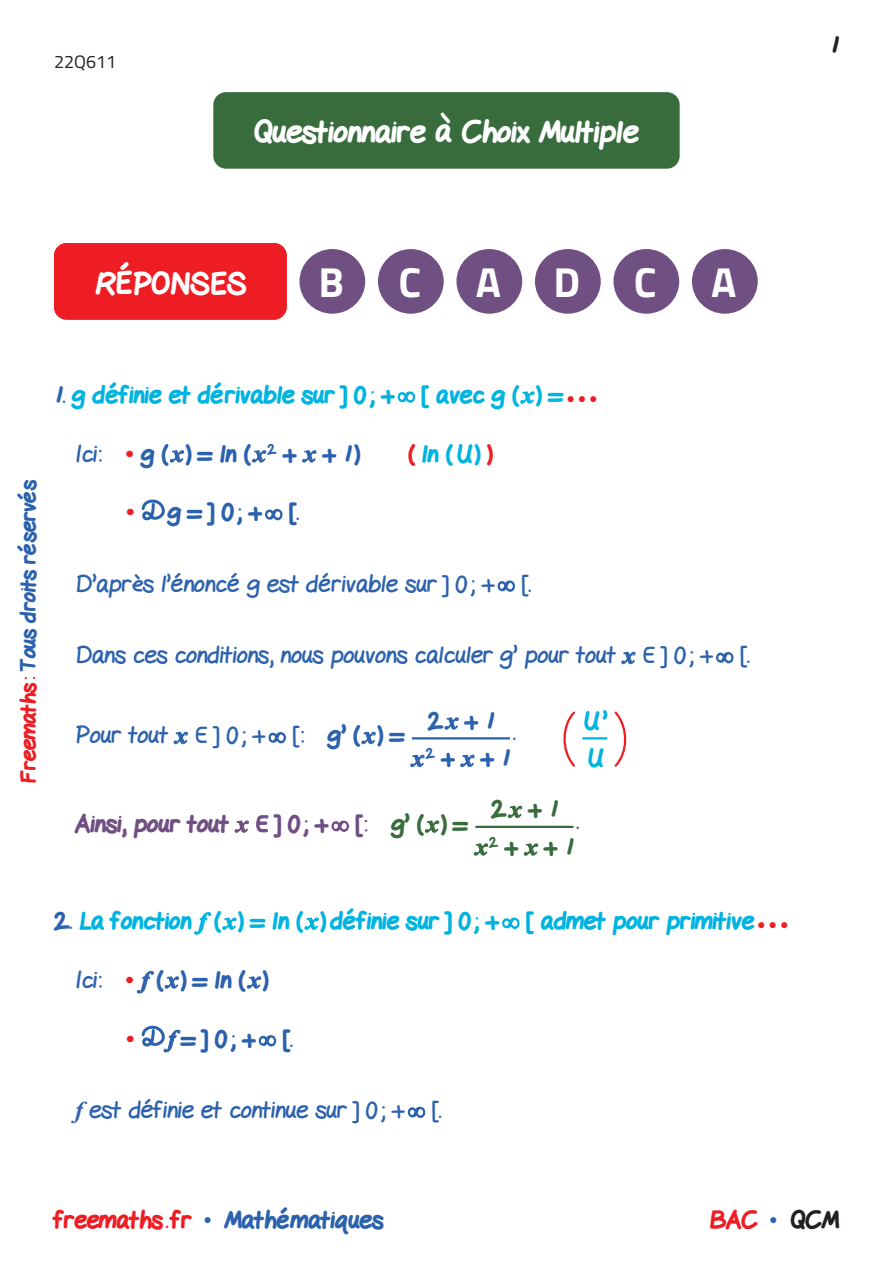
<style>
.page{position:relative;width:893px;height:1263px;background:#fff}
.page>*{position:absolute;margin:0;border:0;box-sizing:border-box;transform-origin:0 0}
.t1{font:700 42px "Titillium";color:#fff}
.Correction{font:800 30px "Gel Pen";color:#fff}
.Texte{font:24px "Gel Pen";color:#2c62ad}
.Sous_titre-Cor{font:800 24px "Gel Pen";color:#00b3e0}
.Texte-2{font:800 24px "Gel Pen";color:#2c62ad}
.Texte-corr{font:800 24px "Gel Pen";color:#2c62ad}
.t2{font:800 24px "Gel Pen";color:#704f83}
.Texte-3{font:800 24px "Gel Pen";color:#00b3e0}
.Sous_titre-Cor-2{font:800 24px "Gel Pen";color:#386c3d}
.t3{font:800 24px "Gel Pen";color:#ee1d23}
.Sous_titre-Cor-3{font:800 24px "Gel Pen";color:#2c62ad}
.Texte-4{font:800 24px "Gel Pen";color:#386c3d}
.t4{font:800 24px "Gel Pen";color:#231f20}
.t5{font:800 21px "Gel Pen";letter-spacing:-.01em;color:#2c62ad}
.t6{font:18px "Titillium";color:#231f20}
.s1{color:#ee1d23}
.s2{color:#2c62ad}
.s3{font-family:"Times New Roman";font-weight:700;font-style:italic}
.s4{font-family:"Times New Roman";font-weight:400;color:#ee1d23}
.s5{font-weight:400}
.s6{font-family:"Times New Roman";font-weight:700;color:#ee1d23}
.s7{font-weight:800}
.s8{color:#386c3d}
.s9{font-family:"Times New Roman";font-weight:700;font-style:italic;color:#386c3d}
.s10{font-family:"Times New Roman";font-weight:400}
.s11{font-family:"Times New Roman";font-weight:400;color:#2c62ad}
.s12{color:#231f20}
</style>
<div class="page">
<svg style="left:397px;top:391px;width:19px;height:12px"></svg>
<svg style="left:141px;top:499px;width:24px;height:22px"></svg>
<svg style="left:265px;top:509px;width:18px;height:12px"></svg>
<svg style="left:497px;top:580px;width:18px;height:12px"></svg>
<svg style="left:716px;top:652px;width:18px;height:12px"></svg>
<svg style="left:268px;top:732px;width:18px;height:12px"></svg>
<hr style="left:412px;top:737px;width:98px;height:2px;background:#2c62ad">
<svg style="left:563px;top:711px;width:13px;height:56px"></svg>
<hr style="left:582px;top:737px;width:25px;height:2px;background:#00b3e0">
<svg style="left:614px;top:711px;width:13px;height:56px"></svg>
<svg style="left:331px;top:820px;width:18px;height:12px"></svg>
<hr style="left:475px;top:826px;width:98px;height:2px;background:#386c3d">
<svg style="left:502px;top:917px;width:18px;height:12px"></svg>
<svg style="left:141px;top:1025px;width:24px;height:22px"></svg>
<svg style="left:258px;top:1035px;width:19px;height:12px"></svg>
<svg style="left:407px;top:1106px;width:19px;height:12px"></svg>
<div style="left:54px;top:243px;width:233px;height:77px;background:#ee1d23;border-radius:13px"></div>
<div style="left:213px;top:92px;width:467px;height:77px;background:#386c3d;border-radius:13px"></div>
<div style="left:299px;top:249px;width:66px;height:65px;background:#704f83;border-radius:50%"></div>
<div style="left:378px;top:249px;width:66px;height:65px;background:#704f83;border-radius:50%"></div>
<div style="left:456px;top:249px;width:66px;height:65px;background:#704f83;border-radius:50%"></div>
<div style="left:535px;top:249px;width:66px;height:65px;background:#704f83;border-radius:50%"></div>
<div style="left:613px;top:249px;width:66px;height:65px;background:#704f83;border-radius:50%"></div>
<div style="left:692px;top:249px;width:66px;height:65px;background:#704f83;border-radius:50%"></div>
<p class="t6" style="left:54px;top:48px;width:64px">22Q611</p>
<p class="Correction" style="left:253px;top:109px;width:387px">Questionnaire à Choix Multiple</p>
<p class="t4" style="left:830px;top:26px;width:10px">1</p>
<p class="Correction" style="left:95px;top:260px;width:153px">RÉPONSES</p>
<p class="t1" style="left:319px;top:250px;width:27px">B</p>
<p class="t1" style="left:398px;top:250px;width:24px">C</p>
<p class="t1" style="left:476px;top:250px;width:27px">A</p>
<p class="t1" style="left:553px;top:250px;width:28px">D</p>
<p class="t1" style="left:634px;top:250px;width:24px">C</p>
<p class="t1" style="left:711px;top:250px;width:27px">A</p>
<p class="t5" style="left:12px;top:783px;width:305px;rotate:-90deg"><span class="s1">Freemaths:</span> Tous droits réservés</p>
<p class="Sous_titre-Cor" style="left:54px;top:376px;width:545px"><span class="s2">1.</span> g définie et dérivable sur ] 0; + [ avec g (<span class="s3">x</span>) =<span class="s4">•••</span></p>
<p class="Texte-2" style="left:75px;top:435px;width:286px"><span class="s5">Ici:</span> <span class="s6">•</span> g (<span class="s3">x</span>) = ln (<span class="s3">x</span><sup>2</sup> + <span class="s3">x</span> + 1)</p>
<p class="Texte-3" style="left:408px;top:435px;width:86px"><span class="s1">(</span> ln (U) <span class="s1">)</span></p>
<p class="Texte-corr" style="left:126px;top:493px;width:174px"><span class="s6">•</span> g =] 0; + [.</p>
<p class="Texte" style="left:75px;top:564px;width:457px">D’après l’énoncé g est dérivable sur ] 0 ; + [.</p>
<p class="Texte" style="left:75px;top:635px;width:676px">Dans ces conditions, nous pouvons calculer g’ pour tout <span class="s3">x</span> ı ] 0 ; + [.</p>
<p class="Texte-2" style="left:428px;top:702px;width:68px">2<span class="s3">x</span> + 1</p>
<p class="Sous_titre-Cor-3" style="left:412px;top:739px;width:100px"><span class="s3">x</span><sup>2</sup> + <span class="s3">x</span> + 1</p>
<p class="Texte" style="left:75px;top:715px;width:331px">Pour tout <span class="s3">x</span> ı ] 0 ; + [: <span class="s7">g’ (</span><span class="s3">x</span> <span class="s7">) =</span></p>
<p class="Texte-2" style="left:513px;top:713px;width:4px">.</p>
<p class="Texte-3" style="left:582px;top:702px;width:26px">U’</p>
<p class="Sous_titre-Cor" style="left:586px;top:739px;width:18px">U</p>
<p class="Texte-4" style="left:491px;top:790px;width:68px">2<span class="s3">x</span> + 1</p>
<p class="Sous_titre-Cor-2" style="left:475px;top:828px;width:100px"><span class="s3">x</span><sup>2</sup> + <span class="s3">x</span> + 1</p>
<p class="t2" style="left:75px;top:805px;width:394px">Ainsi, pour tout <span class="s3">x</span> ı ] 0; + [: <span class="s8">g’ (</span><span class="s9">x</span> <span class="s8">) =</span></p>
<p class="Sous_titre-Cor-2" style="left:576px;top:802px;width:4px">.</p>
<p class="Sous_titre-Cor" style="left:54px;top:902px;width:736px"><span class="s2">2.</span> La fonction <span class="s3">f</span> (<span class="s3">x</span>) = ln (<span class="s3">x</span>) définie sur ] 0; + [ admet pour primitive<span class="s4">•••</span></p>
<p class="Texte-corr" style="left:75px;top:961px;width:195px"><span class="s5">Ici:</span> <span class="s6">•</span> <span class="s3">f</span> (<span class="s3">x</span>) = ln (<span class="s3">x</span>)</p>
<p class="Texte-corr" style="left:126px;top:1019px;width:168px"><span class="s6">•</span> <span class="s3">f</span>=] 0; + [.</p>
<p class="Texte" style="left:75px;top:1090px;width:367px"><span class="s3">f</span> est définie et continue sur ] 0 ; + [.</p>
<p class="Texte-2" style="left:54px;top:1201px;width:331px"><span class="s1">freemaths . fr</span> <span class="s10">•</span> Mathématiques</p>
<p class="t3" style="left:710px;top:1201px;width:130px">BAC <span class="s11">•</span> <span class="s12">QCM</span></p>
</div>
